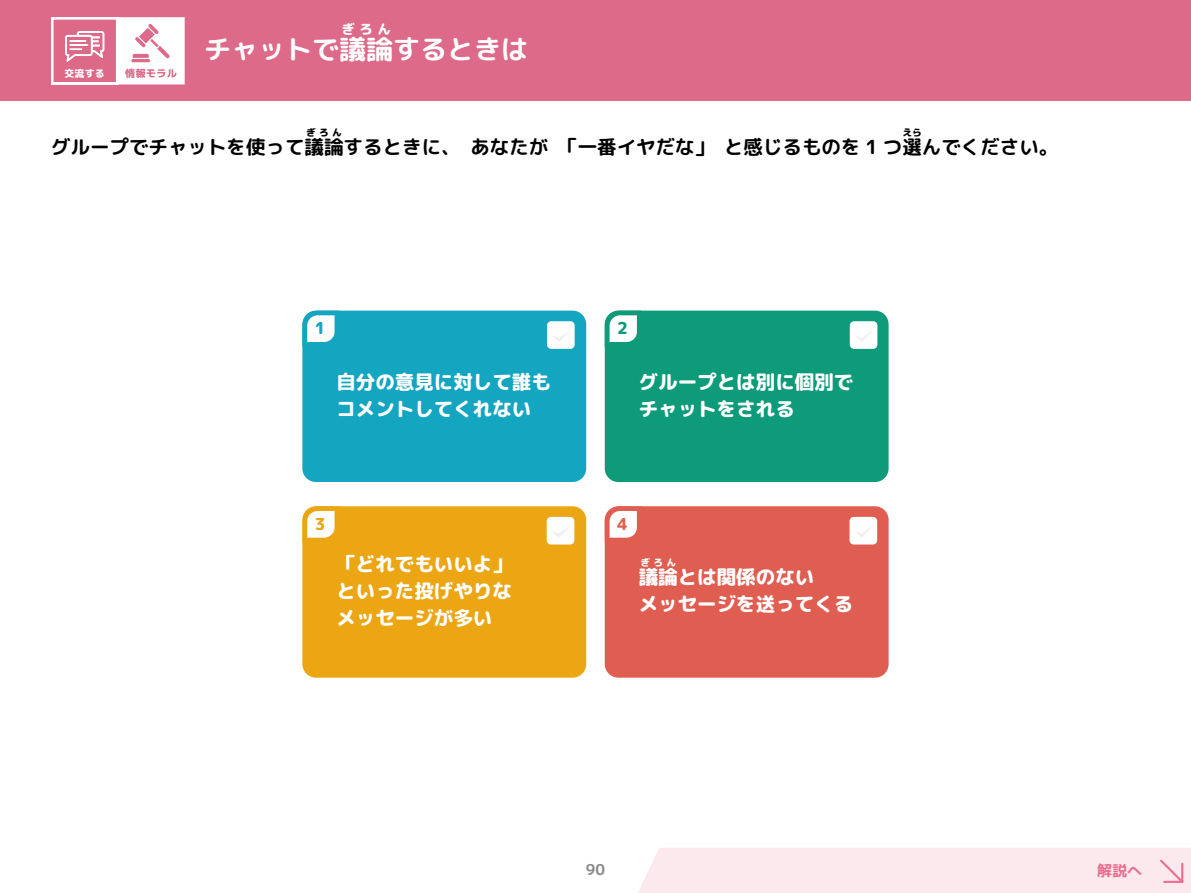
<style>
.page{position:relative;width:1191px;height:893px;background:#fff}
.page>*{position:absolute;margin:0;border:0;box-sizing:border-box;transform-origin:0 0}
.t1{font:27px "rounded mplus 1 p bold";color:#fff}
.t2{font:19.5px/27px "rounded mplus 1 p heavy";color:#fff}
.t3{font:19.5px "rounded mplus 1 p bold";color:#000}
.t4{font:16.5px "rounded mplus 1 p heavy";color:#14a5c0}
.t5{font:16.5px "rounded mplus 1 p heavy";color:#0e9b7a}
.t6{font:16.5px "rounded mplus 1 p heavy";color:#eca613}
.t7{font:16.5px "rounded mplus 1 p heavy";color:#df5e51}
.t8{font:15px "rounded mplus 1 p bold";color:#898989}
.t9{font:15px "rounded mplus 1 p bold";color:#dd6a88}
.t10{font:13.5px "rounded mplus 1 p heavy";color:#fff}
.t11{font:9.9px "rounded mplus 1 p heavy";color:#fff}
.t12{font:9.75px "rounded mplus 1 p heavy";color:#000}
.t13{font:9.75px "rounded mplus 1 p heavy";color:#fff}
</style>
<div class="page">
<div style="left:638px;top:848px;width:553px;height:45px;background:#fce9ee"></div>
<div style="left:0;top:0;width:1191px;height:101px;background:#dd6a88"></div>
<div style="left:302px;top:311px;width:284px;height:171px;background:#14a5c0;border-radius:14px"></div>
<svg style="left:302px;top:311px;width:33px;height:36px"></svg>
<div style="left:605px;top:311px;width:283px;height:171px;background:#0e9b7a;border-radius:14px"></div>
<svg style="left:605px;top:311px;width:32px;height:31px"></svg>
<div style="left:302px;top:506px;width:284px;height:172px;background:#eca613;border-radius:14px"></div>
<svg style="left:302px;top:506px;width:37px;height:36px"></svg>
<div style="left:605px;top:506px;width:283px;height:172px;background:#df5e51;border-radius:14px"></div>
<svg style="left:605px;top:506px;width:37px;height:32px"></svg>
<svg style="left:118px;top:17px;width:67px;height:67px;background:#f9e8ed"></svg>
<div style="left:51px;top:17px;width:67px;height:67px;border:3px solid #fff"></div>
<svg style="left:65px;top:31px;width:39px;height:31px"></svg>
<div style="left:547px;top:321px;width:27px;height:28px;background:#fff;border-radius:4px"></div>
<svg style="left:553px;top:331px;width:16px;height:11px"></svg>
<div style="left:547px;top:517px;width:27px;height:27px;background:#fff;border-radius:4px"></div>
<svg style="left:552px;top:528px;width:15px;height:9px"></svg>
<div style="left:849px;top:321px;width:28px;height:28px;background:#fff;border-radius:4px"></div>
<svg style="left:856px;top:331px;width:16px;height:11px"></svg>
<div style="left:849px;top:517px;width:28px;height:27px;background:#fff;border-radius:4px"></div>
<svg style="left:856px;top:527px;width:15px;height:10px"></svg>
<p class="t11" style="left:64px;top:66px;width:42px">交流する</p>
<p class="t10" style="left:341px;top:19px;width:51px">ぎろん</p>
<h1 class="t1" style="left:204px;top:30px;width:325px">チャットで議論するときは</h1>
<p class="t12" style="left:306px;top:125px;width:37px">ぎろん</p>
<p class="t12" style="left:902px;top:125px;width:21px">えら</p>
<p class="t3" style="left:51px;top:133px;width:1008px">グループでチャットを使って議論するときに、あなたが「一番イヤだな」と感じるものを 1 つ選んでください。</p>
<p class="t4" style="left:315px;top:316px;width:12px">1</p>
<p class="t2" style="left:336px;top:368px;width:216px">自分の意見に対して誰もコメントしてくれない</p>
<p class="t6" style="left:315px;top:512px;width:12px">3</p>
<p class="t2" style="left:336px;top:550px;width:177px;text-align:justify">「どれでもいいよ」といった投げやりなメッセージが多い</p>
<p class="t5" style="left:617px;top:316px;width:12px">2</p>
<p class="t2" style="left:639px;top:368px;width:216px">グループとは別に個別でチャットをされる</p>
<p class="t7" style="left:617px;top:512px;width:12px">4</p>
<p class="t13" style="left:640px;top:556px;width:37px">ぎろん</p>
<p class="t2" style="left:639px;top:591px;width:216px">メッセージを送ってくる</p>
<p class="t2" style="left:639px;top:564px;width:177px">議論とは関係のない</p>
<p class="t8" style="left:586px;top:858px;width:21px">84</p>
<p class="t9" style="left:1097px;top:860px;width:46px">解説へ</p>
<p class="t8" style="left:586px;top:858px;width:21px">90</p>
</div>
